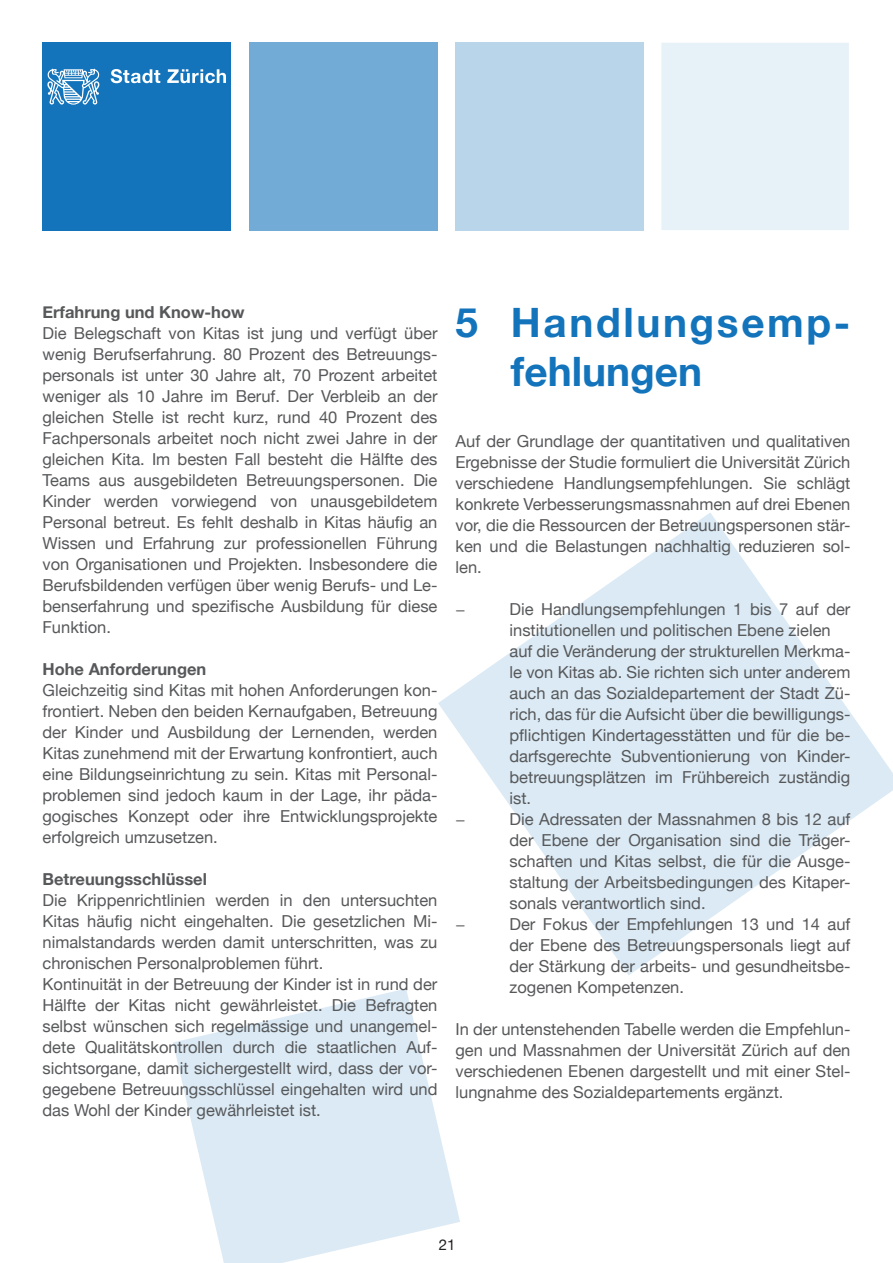
<style>
.page{position:relative;width:893px;height:1263px;background:#fff}
.page>*{position:absolute;margin:0;border:0;box-sizing:border-box;transform-origin:0 0}
.t1{font:700 40.5px/48.6px "Helvetica Neue";letter-spacing:.065em;color:#1374bb}
.t2{font:16.5px/21px "Helvetica Neue";color:#57585a;text-align:justify}
.t3{font:700 16.5px "Helvetica Neue";color:#57585a}
.t4{font:15px "Helvetica Neue";color:#231f20}
</style>
<div class="page">
<svg style="left:438px;top:513px;width:455px;height:462px;fill:#dbeaf4"></svg>
<svg style="left:173px;top:989px;width:287px;height:274px;fill:#dbeaf4"></svg>
<div style="left:43px;top:43px;width:188px;height:188px;background:#1374bb"></div>
<svg style="left:111px;top:69px;width:49px;height:14px"></svg>
<svg style="left:167px;top:69px;width:59px;height:14px"></svg>
<svg style="left:47px;top:69px;width:53px;height:36px"></svg>
<div style="left:249px;top:43px;width:188px;height:188px;background:#71abd6"></div>
<div style="left:455px;top:43px;width:188px;height:188px;background:#b8d5ea"></div>
<div style="left:660px;top:42px;width:190px;height:189px;background:#e7f1f8;border:1px solid #fff"></div>
<p class="t3" style="left:43px;top:299px;width:203px">Erfahrung und Know-how</p>
<p class="t2" style="left:43px;top:324px;width:396px">Die Belegschaft von Kitas ist jung und verfügt über wenig Berufserfahrung. 80 Prozent des Betreuungs&shy;personals ist unter 30 Jahre alt, 70 Prozent arbeitet weniger als 10 Jahre im Beruf. Der Verbleib an der gleichen Stelle ist recht kurz, rund 40 Prozent des Fachpersonals arbeitet noch nicht zwei Jahre in der gleichen Kita. Im besten Fall besteht die Hälfte des Teams aus ausgebildeten Betreuungspersonen. Die Kinder werden vorwiegend von unausgebildetem Personal betreut. Es fehlt deshalb in Kitas häufig an Wissen und Erfahrung zur professionellen Führung von Organisationen und Projekten. Insbesondere die Berufsbildenden verfügen über wenig Berufs- und Le&shy;benserfahrung und spezifische Ausbildung für diese Funktion.</p>
<p class="t3" style="left:43px;top:656px;width:165px">Hohe Anforderungen</p>
<p class="t2" style="left:43px;top:681px;width:396px">Gleichzeitig sind Kitas mit hohen Anforderungen kon&shy;frontiert. Neben den beiden Kernaufgaben, Betreuung der Kinder und Ausbildung der Lernenden, werden Kitas zunehmend mit der Erwartung konfrontiert, auch eine Bildungseinrichtung zu sein. Kitas mit Personal&shy;problemen sind jedoch kaum in der Lage, ihr päda&shy;gogisches Konzept oder ihre Entwicklungsprojekte erfolgreich umzusetzen.</p>
<p class="t3" style="left:43px;top:866px;width:166px">Betreuungsschlüssel</p>
<p class="t2" style="left:43px;top:891px;width:396px;text-align:left">Die Krippenrichtlinien werden in den untersuchten Kitas häufig nicht eingehalten. Die gesetzlichen Mi&shy;nimalstandards werden damit unterschritten, was zu chronischen Personalproblemen führt.<br>Kontinuität in der Betreuung der Kinder ist in rund der Hälfte der Kitas nicht gewährleistet. Die Befragten selbst wünschen sich regelmässige und unangemel&shy;dete Qualitätskontrollen durch die staatlichen Auf&shy;sichtsorgane, damit sichergestellt wird, dass der vor&shy;gegebene Betreuungsschlüssel eingehalten wird und das Wohl der Kinder gewährleistet ist.</p>
<h1 class="t1" style="left:511px;top:299px;width:341px;text-indent:-55px">5 Handlungsemp&shy;fehlungen</h1>
<p class="t2" style="left:455px;top:431px;width:396px">Auf der Grundlage der quantitativen und qualitativen Ergebnisse der Studie formuliert die Universität Zürich verschiedene Handlungsempfehlungen. Sie schlägt konkrete Verbesserungsmassnahmen auf drei Ebenen vor, die die Ressourcen der Betreuungspersonen stär&shy;ken und die Belastungen nachhaltig reduzieren sol&shy;len.</p>
<p class="t2" style="left:455px;top:599px;width:11px">−</p>
<p class="t2" style="left:509px;top:599px;width:342px;text-align:left">Die Handlungsempfehlungen 1 bis 7 auf der institutionellen und politischen Ebene zielen auf die Veränderung der strukturellen Merkma&shy;le von Kitas ab. Sie richten sich unter anderem auch an das Sozialdepartement der Stadt Zü&shy;rich, das für die Aufsicht über die bewilligungs&shy;pflichtigen Kindertagesstätten und für die be&shy;darfsgerechte Subventionierung von Kinder&shy;betreuungsplätzen im Frühbereich zuständig ist.</p>
<p class="t2" style="left:455px;top:809px;width:11px">−</p>
<p class="t2" style="left:509px;top:809px;width:342px">Die Adressaten der Massnahmen 8 bis 12 auf der Ebene der Organisation sind die Träger&shy;schaften und Kitas selbst, die für die Ausge&shy;staltung der Arbeitsbedingungen des Kitaper&shy;sonals verantwortlich sind.</p>
<p class="t2" style="left:455px;top:914px;width:11px">−</p>
<p class="t2" style="left:509px;top:914px;width:342px">Der Fokus der Empfehlungen 13 und 14 auf der Ebene des Betreuungspersonals liegt auf der Stärkung der arbeits- und gesundheitsbe&shy;zogenen Kompetenzen.</p>
<p class="t2" style="left:455px;top:1019px;width:396px">In der untenstehenden Tabelle werden die Empfehlun&shy;gen und Massnahmen der Universität Zürich auf den verschiedenen Ebenen dargestellt und mit einer Stel&shy;lungnahme des Sozialdepartements ergänzt.</p>
<p class="t4" style="left:439px;top:1233px;width:18px">21</p>
</div>
